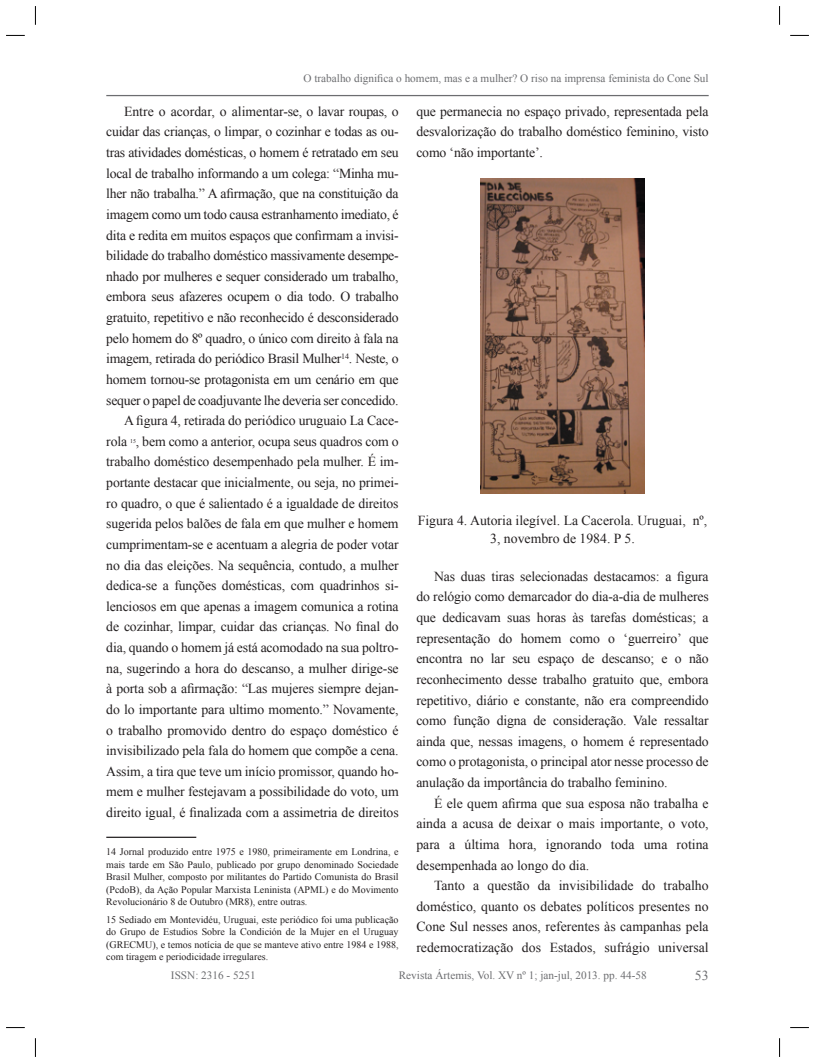
<style>
.page{position:relative;width:815px;height:1063px;background:#fff}
.page>*{position:absolute;margin:0;border:0;box-sizing:border-box;transform-origin:0 0}
.t1{font:13.75px/20.6px "Times New Roman";letter-spacing:-.02em;color:#231f20;text-align:justify}
.t2{font:13.75px/17.5px "Times New Roman";color:#231f20;text-align:center}
.t3{font:13.75px "Times New Roman";color:#6c6d70}
.t4{font:11.25px "Times New Roman";color:#6c6d70}
.t5{font:10px/12.5px "Times New Roman";color:#231f20;text-align:justify}
.t6{font:5.88px "Times New Roman";color:#231f20}
</style>
<div class="page">
<hr style="left:106px;top:95px;width:603px;height:1px;background:#6c6d70">
<hr style="left:106px;top:837px;width:90px;height:1px;background:#231f20">
<img style="left:481px;top:179px;width:163px;height:314px">
<svg style="left:6px;top:35px;width:19px;height:1px"></svg>
<svg style="left:790px;top:35px;width:19px;height:1px"></svg>
<svg style="left:6px;top:1027px;width:19px;height:1px"></svg>
<svg style="left:790px;top:1027px;width:19px;height:1px"></svg>
<svg style="left:35px;top:6px;width:1px;height:19px"></svg>
<svg style="left:35px;top:1038px;width:1px;height:19px"></svg>
<svg style="left:779px;top:6px;width:1px;height:19px"></svg>
<svg style="left:779px;top:1038px;width:1px;height:19px"></svg>
<p class="t4" style="left:303px;top:71px;width:407px">O trabalho dignifica o homem, mas e a mulher? O riso na imprensa feminista do Cone Sul</p>
<p class="t2" style="left:124px;top:102px;width:276px">Entre o acordar, o alimentar-se, o lavar roupas, o</p>
<p class="t1" style="left:106px;top:121px;width:294px">cuidar das crianças, o limpar, o cozinhar e todas as ou-</p>
<p class="t1" style="left:106px;top:142px;width:294px">tras atividades domésticas, o homem é retratado em seu</p>
<p class="t1" style="left:106px;top:163px;width:294px">local de trabalho informando a um colega: “Minha mu-</p>
<p class="t1" style="left:106px;top:183px;width:294px">lher não trabalha.” A afirmação, que na constituição da</p>
<p class="t1" style="left:106px;top:204px;width:294px">imagem como um todo causa estranhamento imediato, é</p>
<p class="t1" style="left:106px;top:224px;width:294px">dita e redita em muitos espaços que confirmam a invisi-</p>
<p class="t1" style="left:106px;top:245px;width:294px">bilidade do trabalho doméstico massivamente desempe-</p>
<p class="t1" style="left:106px;top:266px;width:294px">nhado por mulheres e sequer considerado um trabalho,</p>
<p class="t1" style="left:106px;top:286px;width:294px">embora seus afazeres ocupem o dia todo. O trabalho</p>
<p class="t1" style="left:106px;top:307px;width:294px">gratuito, repetitivo e não reconhecido é desconsiderado</p>
<p class="t1" style="left:106px;top:328px;width:294px">pelo homem do 8º quadro, o único com direito à fala na</p>
<p class="t1" style="left:106px;top:348px;width:294px">imagem, retirada do periódico Brasil Mulher<sup>14</sup>. Neste, o</p>
<p class="t1" style="left:106px;top:369px;width:294px">homem tornou-se protagonista em um cenário em que</p>
<p class="t1" style="left:106px;top:389px;width:294px">sequer o papel de coadjuvante lhe deveria ser concedido.</p>
<p class="t1" style="left:124px;top:410px;width:276px">A figura 4, retirada do periódico uruguaio La Cace-</p>
<p class="t1" style="left:106px;top:431px;width:22px">rola</p>
<p class="t6" style="left:130px;top:437px;width:7px">15</p>
<p class="t1" style="left:416px;top:101px;width:294px">que permanecia no espaço privado, representada pela desvalorização do trabalho doméstico feminino, visto como ‘não importante’.</p>
<p class="t1" style="left:106px;top:431px;width:294px;text-indent:30px">, bem como a anterior, ocupa seus quadros com o trabalho doméstico desempenhado pela mulher. É im&shy;portante destacar que inicialmente, ou seja, no primei&shy;ro quadro, o que é salientado é a igualdade de direitos sugerida pelos balões de fala em que mulher e homem cumprimentam-se e acentuam a alegria de poder votar no dia das eleições. Na sequência, contudo, a mulher dedica-se a funções domésticas, com quadrinhos si&shy;lenciosos em que apenas a imagem comunica a rotina de cozinhar, limpar, cuidar das crianças. No final do dia, quando o homem já está acomodado na sua poltro&shy;na, sugerindo a hora do descanso, a mulher dirige-se à porta sob a afirmação: “Las mujeres siempre dejan&shy;do lo importante para ultimo momento.” Novamente, o trabalho promovido dentro do espaço doméstico é invisibilizado pela fala do homem que compõe a cena.<br>Assim, a tira que teve um início promissor, quando ho&shy;mem e mulher festejavam a possibilidade do voto, um direito igual, é finalizada com a assimetria de direitos</p>
<p class="t5" style="left:106px;top:845px;width:294px">14 Jornal produzido entre 1975 e 1980, primeiramente em Londrina, e mais tarde em São Paulo, publicado por grupo denominado Sociedade Brasil Mulher, composto por militantes do Partido Comunista do Brasil (PcdoB), da Ação Popular Marxista Leninista (APML) e do Movimento Revolucionário 8 de Outubro (MR8), entre outras.</p>
<p class="t5" style="left:106px;top:913px;width:294px">15 Sediado em Montevidéu, Uruguai, este periódico foi uma publicação do Grupo de Estudios Sobre la Condición de la Mujer en el Uruguay (GRECMU), e temos notícia de que se manteve ativo entre 1984 e 1988, com tiragem e periodicidade irregulares.</p>
<p class="t2" style="left:418px;top:512px;width:291px">Figura 4. Autoria ilegível. La Cacerola. Uruguai, nº,<br>3, novembro de 1984. P 5.</p>
<p class="t1" style="left:416px;top:566px;width:294px;text-indent:18px">Nas duas tiras selecionadas destacamos: a figura do relógio como demarcador do dia-a-dia de mulheres que dedicavam suas horas às tarefas domésticas; a representação do homem como o ‘guerreiro’ que encontra no lar seu espaço de descanso; e o não reconhecimento desse trabalho gratuito que, embora repetitivo, diário e constante, não era compreendido como função digna de consideração. Vale ressaltar ainda que, nessas imagens, o homem é representado como o protagonista, o principal ator nesse processo de anulação da importância do trabalho feminino.</p>
<p class="t1" style="left:416px;top:793px;width:294px;text-indent:18px">É ele quem afirma que sua esposa não trabalha e ainda a acusa de deixar o mais importante, o voto, para a última hora, ignorando toda uma rotina desempenhada ao longo do dia.</p>
<p class="t1" style="left:416px;top:875px;width:294px;text-indent:18px">Tanto a questão da invisibilidade do trabalho doméstico, quanto os debates políticos presentes no Cone Sul nesses anos, referentes às campanhas pela redemocratização dos Estados, sufrágio universal</p>
<p class="t4" style="left:171px;top:967px;width:86px">ISSN: 2316 - 5251</p>
<p class="t4" style="left:399px;top:967px;width:249px">Revista Ártemis, Vol. XV nº 1; jan-jul, 2013. pp. 44-58</p>
<p class="t3" style="left:695px;top:967px;width:15px">53</p>
</div>
